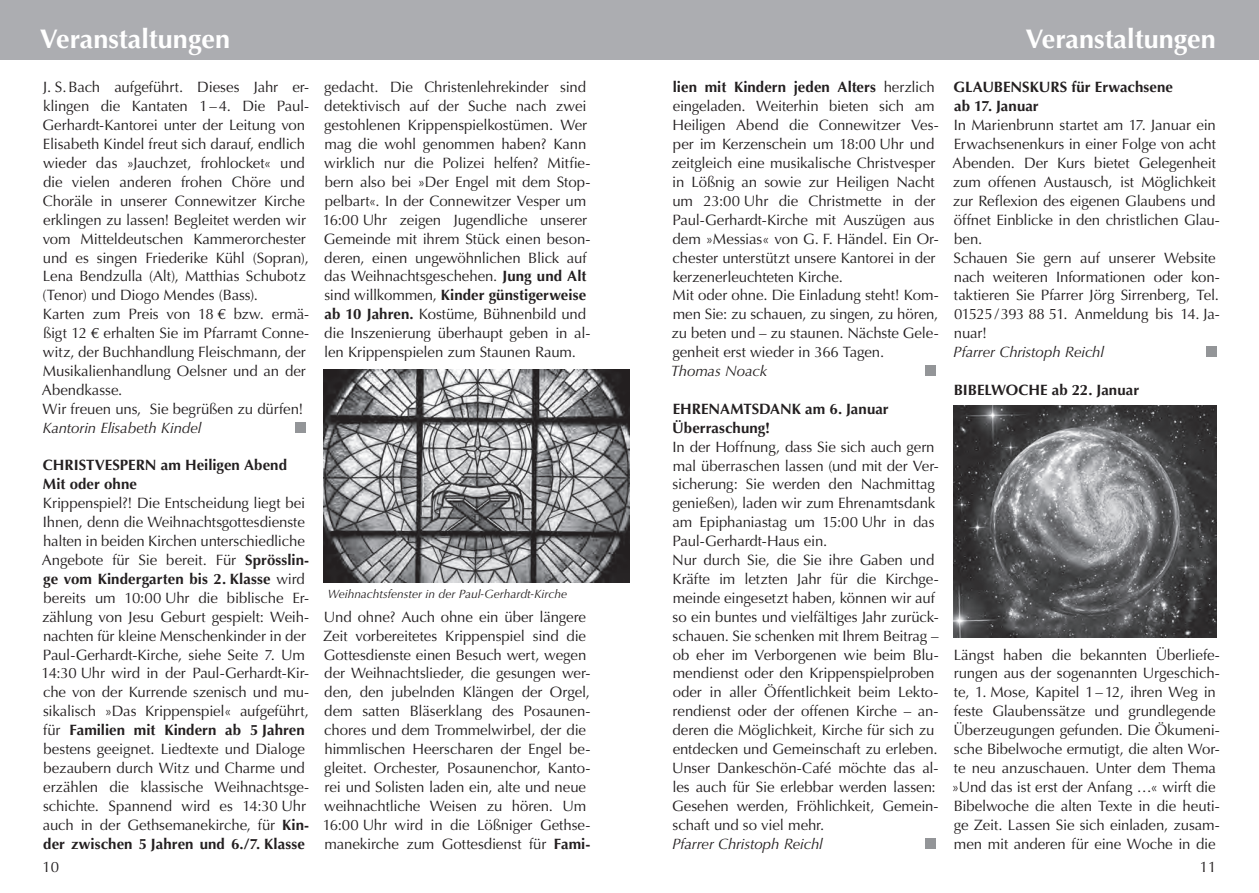
<style>
.page{position:relative;width:1259px;height:893px;background:#fff}
.page>*{position:absolute;margin:0;border:0;box-sizing:border-box;transform-origin:0 0}
.t1{font:700 27px "Optima";color:#fff}
.t2{font:15px/18.9px "Optima";letter-spacing:-.01em;color:#231f20}
.t3{font:700 15px/18.9px "Optima";color:#231f20}
.t4{font:italic 15px "Optima";letter-spacing:-.01em;color:#231f20}
.t5{font:italic 12px "Optima";color:#231f20}
.s1{font-weight:700}
</style>
<div class="page">
<div style="left:0;top:0;width:1259px;height:60px;background:#acadb1"></div>
<div style="left:925px;top:366px;width:10px;height:10px;background:#939598"></div>
<div style="left:925px;top:838px;width:10px;height:10px;background:#939598"></div>
<div style="left:1206px;top:347px;width:10px;height:10px;background:#939598"></div>
<div style="left:295px;top:422px;width:11px;height:11px;background:#939598"></div>
<img style="left:324px;top:370px;width:305px;height:213px">
<img style="left:953px;top:406px;width:263px;height:231px">
<h1 class="t1" style="left:40px;top:23px;width:192px">Veranstaltungen</h1>
<p class="t2" style="left:42px;top:78px;width:269px">J. S.Bach aufgeführt. Dieses Jahr er&shy;klingen die Kantaten 1–4. Die Paul-Gerhardt-Kantorei unter der Leitung von Elisabeth Kindel freut sich darauf, endlich wieder das »Jauchzet, frohlocket« und die vielen anderen frohen Chöre und Choräle in unserer Connewitzer Kirche erklingen zu lassen! Begleitet werden wir vom Mitteldeutschen Kammerorchester und es singen Friederike Kühl (Sopran), Lena Bendzulla (Alt), Matthias Schubotz (Tenor) und Diogo Mendes (Bass).<br>Karten zum Preis von 18 € bzw. ermä&shy;ßigt 12 € erhalten Sie im Pfarramt Conne&shy;witz, der Buchhandlung Fleischmann, der Musikalienhandlung Oelsner und an der Abendkasse.<br>Wir freuen uns, Sie begrüßen zu dürfen!</p>
<p class="t4" style="left:42px;top:419px;width:161px">Kantorin Elisabeth Kindel</p>
<p class="t3" style="left:43px;top:456px;width:246px">CHRISTVESPERN am Heiligen Abend<br>Mit oder ohne</p>
<p class="t2" style="left:41px;top:494px;width:269px">Krippenspiel?! Die Entscheidung liegt bei Ihnen, denn die Weihnachtsgottesdienste halten in beiden Kirchen unterschiedliche Angebote für Sie bereit. Für <span class="s1">Sprösslin&shy;ge vom Kindergarten bis 2. Klasse</span> wird bereits um 10:00 Uhr die biblische Er&shy;zählung von Jesu Geburt gespielt: Weih&shy;nachten für kleine Menschenkinder in der Paul-Gerhardt-Kirche, siehe Seite 7. Um 14:30 Uhr wird in der Paul-Gerhardt-Kir&shy;che von der Kurrende szenisch und mu&shy;sikalisch »Das Krippenspiel« aufgeführt, für <span class="s1">Familien mit Kindern ab 5 Jahren </span>bestens geeignet. Liedtexte und Dialoge bezaubern durch Witz und Charme und erzählen die klassische Weihnachtsge&shy;schichte. Spannend wird es 14:30 Uhr auch in der Gethsemanekirche, für <span class="s1">Kin&shy;der zwischen 5 Jahren und 6./7. Klasse</span></p>
<p class="t2" style="left:323px;top:78px;width:269px">gedacht. Die Christenlehrekinder sind detektivisch auf der Suche nach zwei gestohlenen Krippenspielkostümen. Wer mag die wohl genommen haben? Kann wirklich nur die Polizei helfen? Mitfie&shy;bern also bei »Der Engel mit dem Stop&shy;pelbart«. In der Connewitzer Vesper um 16:00 Uhr zeigen Jugendliche unserer Gemeinde mit ihrem Stück einen beson&shy;deren, einen ungewöhnlichen Blick auf das Weihnachtsgeschehen. <span class="s1">Jung und Alt </span>sind willkommen, <span class="s1">Kinder günstigerweise ab 10 Jahren.</span> Kostüme, Bühnenbild und die Inszenierung überhaupt geben in al&shy;len Krippenspielen zum Staunen Raum.</p>
<p class="t5" style="left:328px;top:587px;width:241px">Weihnachtsfenster in der Paul-Gerhardt-Kirche</p>
<p class="t2" style="left:323px;top:607px;width:269px">Und ohne? Auch ohne ein über längere Zeit vorbereitetes Krippenspiel sind die Gottesdienste einen Besuch wert, wegen der Weihnachtslieder, die gesungen wer&shy;den, den jubelnden Klängen der Orgel, dem satten Bläserklang des Posaunen&shy;chores und dem Trommelwirbel, der die himmlischen Heerscharen der Engel be&shy;gleitet. Orchester, Posaunenchor, Kanto&shy;rei und Solisten laden ein, alte und neue weihnachtliche Weisen zu hören. Um 16:00 Uhr wird in die Lößniger Gethse&shy;manekirche zum Gottesdienst für <span class="s1">Fami-</span></p>
<p class="t2" style="left:671px;top:78px;width:268px"><span class="s1">lien mit Kindern jeden Alters</span> herzlich eingeladen. Weiterhin bieten sich am Heiligen Abend die Connewitzer Ves&shy;per im Kerzenschein um 18:00 Uhr und zeitgleich eine musikalische Christvesper in Lößnig an sowie zur Heiligen Nacht um 23:00 Uhr die Christmette in der Paul-Gerhardt-Kirche mit Auszügen aus dem »Messias« von G. F. Händel. Ein Or&shy;chester unterstützt unsere Kantorei in der kerzenerleuchteten Kirche.<br>Mit oder ohne. Die Einladung steht! Kom&shy;men Sie: zu schauen, zu singen, zu hören, zu beten und – zu staunen. Nächste Gele&shy;genheit erst wieder in 366 Tagen.</p>
<p class="t4" style="left:670px;top:362px;width:98px">Thomas Noack</p>
<p class="t3" style="left:672px;top:399px;width:218px">EHRENAMTSDANK am 6. Januar<br>Überraschung!</p>
<p class="t2" style="left:672px;top:437px;width:268px">In der Hoffnung, dass Sie sich auch gern mal überraschen lassen (und mit der Ver&shy;sicherung: Sie werden den Nachmittag genießen), laden wir zum Ehrenamtsdank am Epiphaniastag um 15:00 Uhr in das Paul-Gerhardt-Haus ein.<br>Nur durch Sie, die Sie ihre Gaben und Kräfte im letzten Jahr für die Kirchge&shy;meinde eingesetzt haben, können wir auf so ein buntes und vielfältiges Jahr zurück&shy;schauen. Sie schenken mit Ihrem Beitrag – ob eher im Verborgenen wie beim Blu&shy;mendienst oder den Krippenspielproben oder in aller Öffentlichkeit beim Lekto&shy;rendienst oder der offenen Kirche – an&shy;deren die Möglichkeit, Kirche für sich zu entdecken und Gemeinschaft zu erleben.<br>Unser Dankeschön-Café möchte das al&shy;les auch für Sie erlebbar werden lassen:<br>Gesehen werden, Fröhlichkeit, Gemein&shy;schaft und so viel mehr.</p>
<p class="t4" style="left:672px;top:835px;width:152px">Pfarrer Christoph Reichl</p>
<h1 class="t1" style="left:1025px;top:23px;width:192px">Veranstaltungen</h1>
<p class="t3" style="left:953px;top:78px;width:221px">GLAUBENSKURS für Erwachsene ab 17. Januar</p>
<p class="t2" style="left:952px;top:116px;width:269px">In Marienbrunn startet am 17. Januar ein Erwachsenenkurs in einer Folge von acht Abenden. Der Kurs bietet Gelegenheit zum offenen Austausch, ist Möglichkeit zur Reflexion des eigenen Glaubens und öffnet Einblicke in den christlichen Glau&shy;ben.<br>Schauen Sie gern auf unserer Website nach weiteren Informationen oder kon&shy;taktieren Sie Pfarrer Jörg Sirrenberg, Tel.<br>01525/393 88 51. Anmeldung bis 14. Ja&shy;nuar!</p>
<p class="t4" style="left:953px;top:343px;width:152px">Pfarrer Christoph Reichl</p>
<p class="t3" style="left:954px;top:381px;width:187px">BIBELWOCHE ab 22. Januar</p>
<p class="t2" style="left:952px;top:645px;width:269px">Längst haben die bekannten Überliefe&shy;rungen aus der sogenannten Urgeschich&shy;te, 1. Mose, Kapitel 1–12, ihren Weg in feste Glaubenssätze und grundlegende Überzeugungen gefunden. Die Ökumeni&shy;sche Bibelwoche ermutigt, die alten Wor&shy;te neu anzuschauen. Unter dem Thema »Und das ist erst der Anfang …« wirft die Bibelwoche die alten Texte in die heuti&shy;ge Zeit. Lassen Sie sich einladen, zusam&shy;men mit anderen für eine Woche in die</p>
<p class="t2" style="left:43px;top:857px;width:18px">10</p>
<p class="t2" style="left:1199px;top:857px;width:18px">11</p>
</div>
